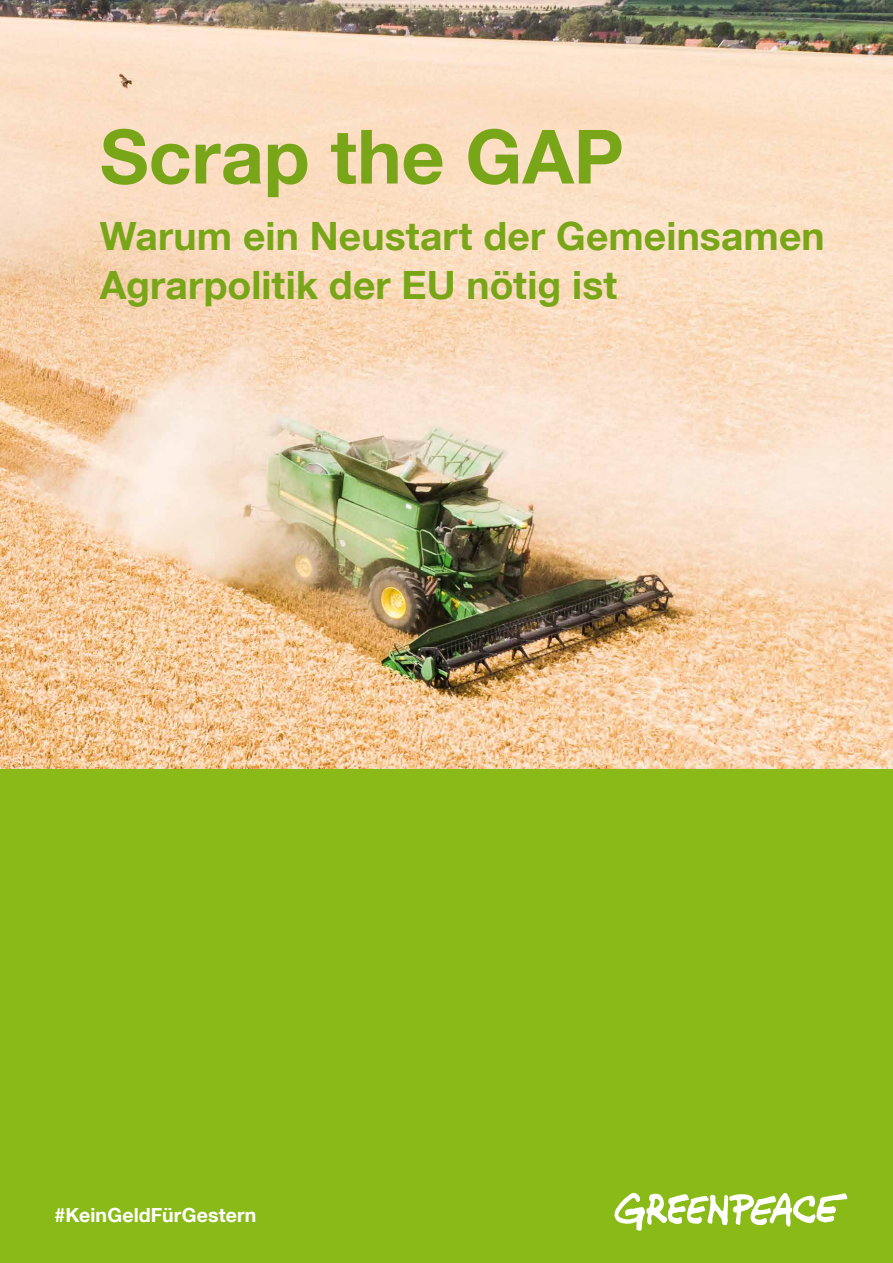
<style>
.page{position:relative;width:893px;height:1263px;background:#fff}
.page>*{position:absolute;margin:0;border:0;box-sizing:border-box;transform-origin:0 0}
.t1{font:700 75px "Helvetica Neue LT Com";color:#79a618}
.t2{font:700 39px/49.5px "Helvetica Neue LT Com";letter-spacing:.005em;color:#79a618}
.t3{font:700 19.5px "Helvetica Neue LT Com";letter-spacing:.01em;color:#fff}
</style>
<div class="page">
<div style="left:0;top:701px;width:893px;height:562px;background:#89ba17"></div>
<img style="left:0;top:0;width:893px;height:768px">
<svg style="left:614px;top:1192px;width:233px;height:39px"></svg>
<h1 class="t1" style="left:100px;top:109px;width:525px">Scrap the GAP</h1>
<p class="t2" style="left:100px;top:210px;width:726px">Warum ein Neustart der Gemeinsamen<br>Agrarpolitik der EU nötig ist</p>
<p class="t3" style="left:55px;top:1203px;width:203px">#KeinGeldFürGestern</p>
</div>
